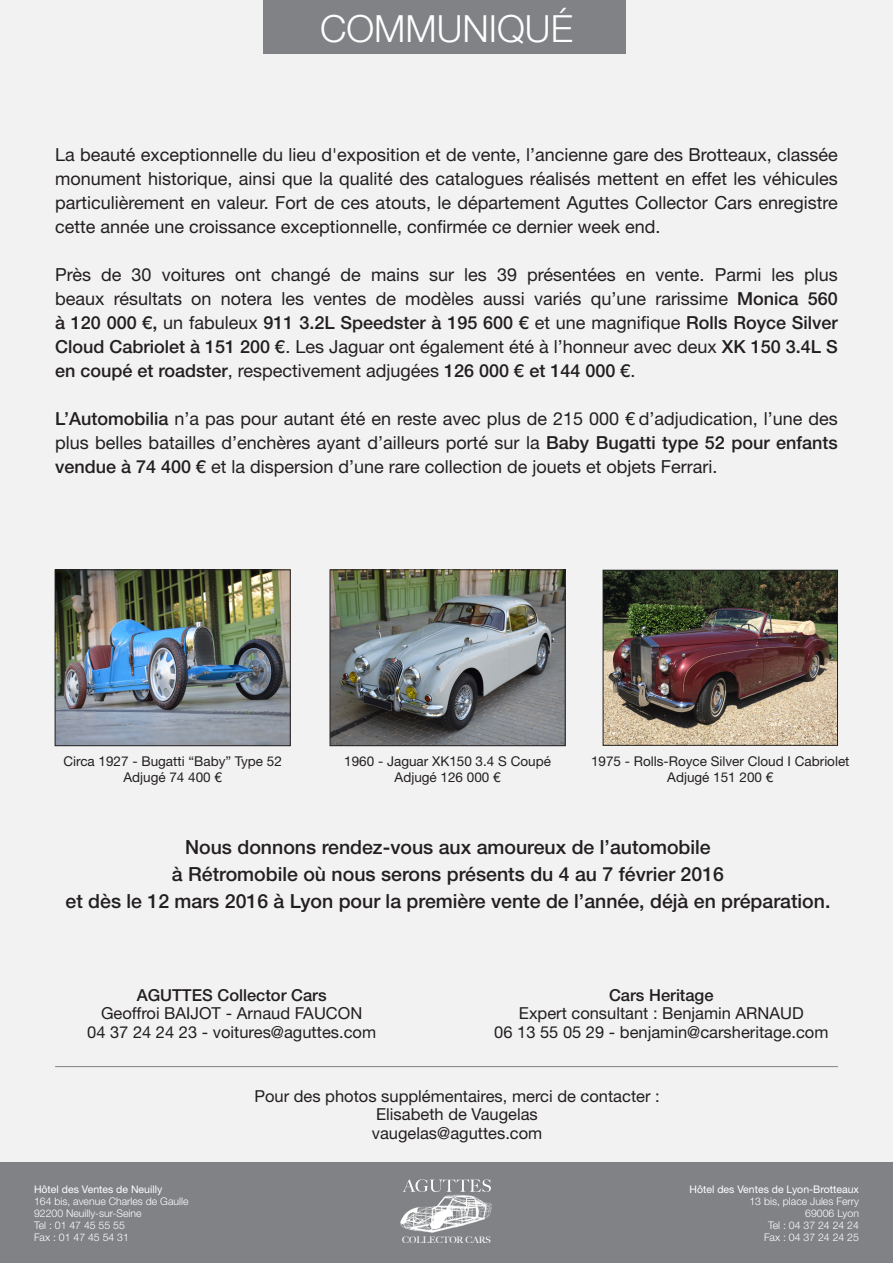
<style>
.page{position:relative;width:893px;height:1263px;background:#f2f2f3}
.page>*{position:absolute;margin:0;border:0;box-sizing:border-box;transform-origin:0 0}
.t1{font:300 37.5px "Helvetica Neue LT Std";color:#fff}
.t2{font:500 19.5px "Helvetica Neue LT Std";color:#231f20}
.t3{font:18px/24px "Helvetica Neue LT Std";color:#231f20;text-align:justify}
.t4{font:16.5px/18.8px "Helvetica Neue";color:#231f20;text-align:center}
.t5{font:500 16.5px "Helvetica Neue LT Std";color:#231f20}
.t6{font:13.5px "Helvetica Neue LT Std";color:#231f20}
.t7{font:300 10.5px/12px "Helvetica Neue LT Std";color:#fff}
.t8{font:10.5px "Helvetica Neue LT Std";color:#fff}
.t9{font:500 9px "Big Caslon";color:#fff}
.s1{font-weight:500}
.s2{font-weight:400}
</style>
<div class="page">
<div style="left:0;top:1163px;width:893px;height:100px;background:#808285"></div>
<img style="left:400px;top:1191px;width:92px;height:42px">
<svg style="left:403px;top:1179px;width:88px;height:13px"></svg>
<hr style="left:55px;top:1066px;width:783px;height:1px;background:#808285">
<img style="left:332px;top:572px;width:231px;height:172px">
<div style="left:330px;top:570px;width:235px;height:176px;border:1px solid #231f20"></div>
<img style="left:605px;top:572px;width:231px;height:171px">
<div style="left:603px;top:570px;width:235px;height:175px;border:1px solid #231f20"></div>
<img style="left:57px;top:572px;width:231px;height:172px">
<div style="left:55px;top:570px;width:235px;height:176px;border:1px solid #231f20"></div>
<div style="left:263px;top:0;width:362px;height:53px;background:#808285"></div>
<p class="t1" style="left:320px;top:5px;width:254px">COMMUNIQUÉ</p>
<p class="t3" style="left:55px;top:142px;width:784px">La beauté exceptionnelle du lieu d'exposition et de vente, l’ancienne gare des Brotteaux, classée monument historique, ainsi que la qualité des catalogues réalisés mettent en effet les véhicules particulièrement en valeur. Fort de ces atouts, le département Aguttes Collector Cars enregistre cette année une croissance exceptionnelle, confirmée ce dernier week end.</p>
<p class="t3" style="left:55px;top:262px;width:784px">Près de 30 voitures ont changé de mains sur les 39 présentées en vente. Parmi les plus beaux résultats on notera les ventes de modèles aussi variés qu’une rarissime <span class="s1">Monica 560 à 120 000 €,</span> un fabuleux <span class="s1">911 3.2L Speedster à 195 600 €</span> et une magnifique <span class="s1">Rolls Royce Silver Cloud Cabriolet à 151 200 €</span>. Les Jaguar ont également été à l’honneur avec deux <span class="s1">XK 150 3.4L S en coupé et roadster</span>, respectivement adjugées <span class="s1">126 000 € et 144 000 €</span>.</p>
<p class="t3" style="left:55px;top:406px;width:784px"><span class="s1">L’Automobilia</span> n’a pas pour autant été en reste avec plus de 215 000 € d’adjudication, l’une des plus belles batailles d’enchères ayant d’ailleurs porté sur la <span class="s1">Baby Bugatti type 52 pour enfants vendue à 74 400 €</span> et la dispersion d’une rare collection de jouets et objets Ferrari.</p>
<p class="t6" style="left:63px;top:753px;width:220px">Circa 1927 - Bugatti “Baby” Type 52</p>
<p class="t6" style="left:123px;top:769px;width:100px">Adjugé 74 400 €</p>
<p class="t6" style="left:344px;top:753px;width:208px">1960 - Jaguar XK150 3.4 S Coupé</p>
<p class="t6" style="left:395px;top:769px;width:108px">Adjugé 126 000 €</p>
<p class="t6" style="left:591px;top:753px;width:260px">1975 - Rolls-Royce Silver Cloud I Cabriolet</p>
<p class="t6" style="left:667px;top:769px;width:108px">Adjugé 151 200 €</p>
<p class="t2" style="left:185px;top:835px;width:527px">Nous donnons rendez-vous aux amoureux de l’automobile</p>
<p class="t2" style="left:172px;top:862px;width:554px">à Rétromobile où nous serons présents du 4 au 7 février 2016</p>
<p class="t2" style="left:65px;top:889px;width:766px">et dès le 12 mars 2016 à Lyon pour la première vente de l’année, déjà en préparation.</p>
<p class="t5" style="left:137px;top:985px;width:191px">AGUTTES Collector Cars</p>
<p class="t4" style="left:101px;top:1004px;width:263px">Geoffroi BAIJOT - Arnaud FAUCON</p>
<p class="t4" style="left:87px;top:1022px;width:290px">04 37 24 24 23 - voitures@aguttes.com</p>
<p class="t5" style="left:609px;top:985px;width:106px">Cars Heritage</p>
<p class="t4" style="left:519px;top:1004px;width:286px">Expert consultant : Benjamin ARNAUD</p>
<p class="t4" style="left:494px;top:1022px;width:336px">06 13 55 05 29 - benjamin@carsheritage.com</p>
<p class="t4" style="left:254px;top:1086px;width:407px">Pour des photos supplémentaires, merci de contacter :<br>Elisabeth de Vaugelas</p>
<p class="t4" style="left:372px;top:1123px;width:172px">vaugelas@aguttes.com</p>
<p class="t7" style="left:34px;top:1183px;width:156px"><span class="s2">Hôtel des Ventes de Neuilly<br></span>164 bis, avenue Charles de Gaulle<br>92200 Neuilly-sur-Seine</p>
<p class="t7" style="left:34px;top:1219px;width:92px">Tel : 01 47 45 55 55</p>
<p class="t7" style="left:34px;top:1231px;width:96px">Fax : 01 47 45 54 31</p>
<p class="t9" style="left:402px;top:1232px;width:90px">COLLECTOR CARS</p>
<p class="t8" style="left:690px;top:1183px;width:171px">Hôtel des Ventes de Lyon-Brotteaux</p>
<p class="t7" style="left:749px;top:1195px;width:111px">13 bis, place Jules Ferry</p>
<p class="t7" style="left:805px;top:1207px;width:55px">69006 Lyon</p>
<p class="t7" style="left:768px;top:1219px;width:92px">Tel : 04 37 24 24 24</p>
<p class="t7" style="left:764px;top:1231px;width:96px">Fax : 04 37 24 24 25</p>
</div>
